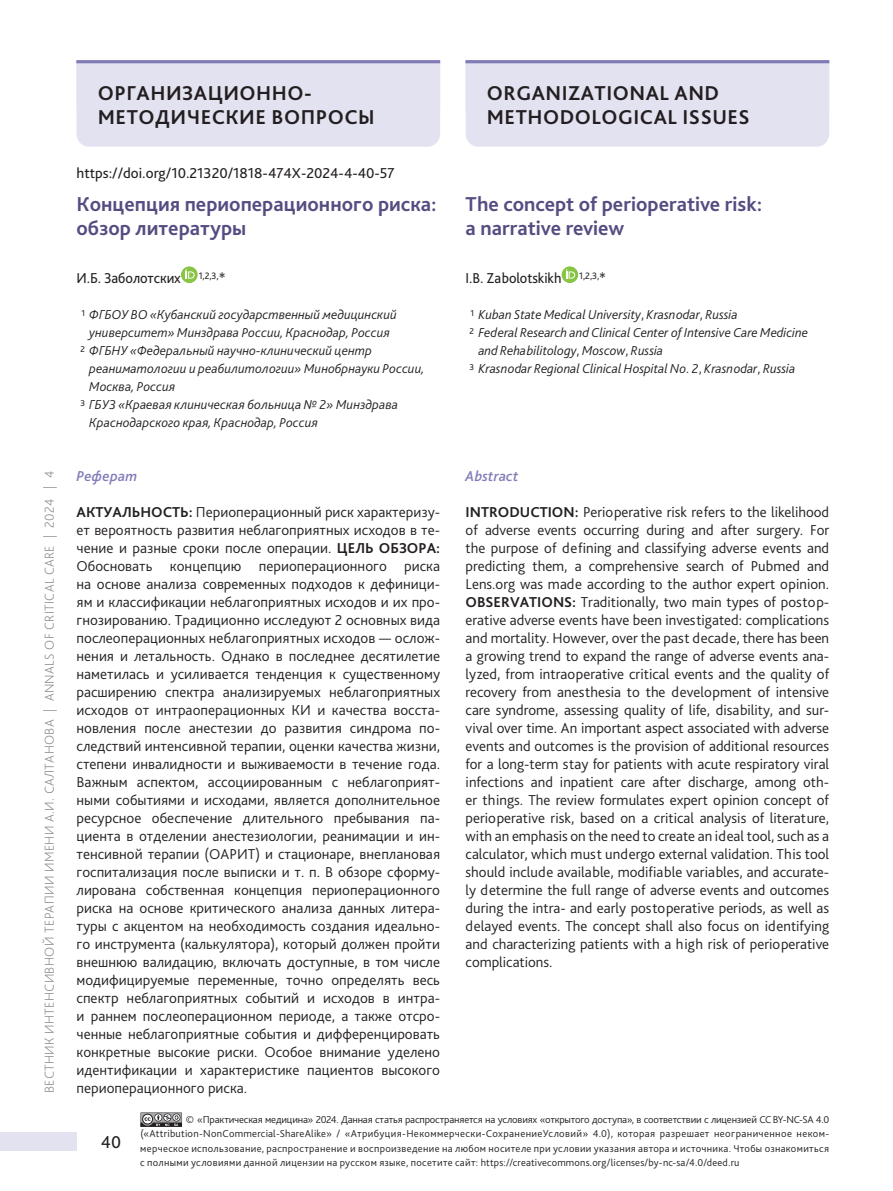
<style>
.page{position:relative;width:893px;height:1191px;background:#fff}
.page>*{position:absolute;margin:0;border:0;box-sizing:border-box;transform-origin:0 0}
.t1{font:700 21px/24px "Bliss Pro";color:#544d81}
.t2{font:700 21px/24px "Bliss Pro";letter-spacing:.025em;color:#231f20}
.t3{font:18px "Bliss Pro";color:#231f20}
.t4{font:300 15px/18px "Bliss Pro";color:#231f20;text-align:justify}
.t5{font:15px "Bliss Pro";color:#231f20}
.t6{font:15px "Bliss Pro";color:#231f20;scale:.95 1}
.t7{font:italic 500 15px "Bliss Pro";letter-spacing:.01em;color:#817cb8}
.t8{font:italic 300 13.5px "Bliss Pro";color:#231f20}
.t9{font:200 13.5px "Bliss Pro";letter-spacing:.025em;color:#808285}
.t10{font:300 10.5px/14.5px "Bliss Pro";letter-spacing:.02em;color:#231f20;text-align:justify}
.s1{font-weight:700}
.s2{font-style:normal}
</style>
<div class="page">
<div style="left:0;top:1132px;width:77px;height:18px;background:#e3e2f1"></div>
<div style="left:77px;top:63px;width:363px;height:84px;background:#e3e2f1"></div>
<div style="left:466px;top:63px;width:363px;height:84px;background:#e3e2f1"></div>
<hr style="left:77px;top:60px;width:363px;height:3px;background:#817cb8">
<hr style="left:466px;top:60px;width:363px;height:3px;background:#817cb8">
<svg style="left:181px;top:266px;width:17px;height:17px"></svg>
<svg style="left:561px;top:266px;width:17px;height:17px"></svg>
<svg style="left:140px;top:1112px;width:42px;height:14px"></svg>
<p class="t9" style="left:41px;top:1093px;width:624px;rotate:-90deg">ВЕСТНИК ИНТЕНСИВНОЙ ТЕРАПИИ ИМЕНИ А.И. САЛТАНОВА | ANNALS OF CRITICAL CARE | 2024 | 4</p>
<h1 class="t2" style="left:98px;top:80px;width:278px">ОРГАНИЗАЦИОННО-<br>МЕТОДИЧЕСКИЕ ВОПРОСЫ</h1>
<p class="t5" style="left:77px;top:164px;width:320px">https://doi.org/10.21320/1818-474X-2024-4‑40-57</p>
<h1 class="t1" style="left:77px;top:192px;width:362px">Концепция периоперационного риска: обзор литературы</h1>
<p class="t6" style="left:77px;top:269px;width:158px">И.Б. Заболотских <sup>1,2,3,</sup>*</p>
<p class="t8" style="left:81px;top:306px;width:317px"><sup>1</sup> ФГБОУ ВО «Кубанский государственный медицинский</p>
<p class="t8" style="left:89px;top:324px;width:302px">университет» Минздрава России, Краснодар, Россия</p>
<p class="t8" style="left:81px;top:342px;width:293px"><sup>2</sup> ФГБНУ «Федеральный научно-клинический центр</p>
<p class="t8" style="left:89px;top:360px;width:337px">реаниматологии и реабилитологии» Минобрнауки России,</p>
<p class="t8" style="left:89px;top:378px;width:88px">Москва, Россия</p>
<p class="t8" style="left:80px;top:396px;width:319px"><sup>3</sup> ГБУЗ «Краевая клиническая больница № 2» Минздрава</p>
<p class="t8" style="left:89px;top:414px;width:230px">Краснодарского края, Краснодар, Россия</p>
<p class="t7" style="left:77px;top:467px;width:62px">Реферат</p>
<p class="t4" style="left:77px;top:503px;width:365px"><span class="s1">АКТУАЛЬНОСТЬ:</span> Периоперационный риск характеризу&shy;ет вероятность развития неблагоприятных исходов в те&shy;чение и разные сроки после операции. <span class="s1">ЦЕЛЬ ОБЗОРА:<br></span>Обосновать концепцию периоперационного риска на основе анализа современных подходов к дефиници&shy;ям и классификации неблагоприятных исходов и их про&shy;гнозированию. Традиционно исследуют 2 основных вида послеоперационных неблагоприятных исходов — ослож&shy;нения и летальность. Однако в последнее десятилетие наметилась и усиливается тенденция к существенному расширению спектра анализируемых неблагоприятных исходов от интраоперационных КИ и качества восста&shy;новления после анестезии до развития синдрома по&shy;следствий интенсивной терапии, оценки качества жизни, степени инвалидности и выживаемости в течение года.<br>Важным аспектом, ассоциированным с неблагоприят&shy;ными событиями и исходами, является дополнительное ресурсное обеспечение длительного пребывания па&shy;циента в отделении анестезиологии, реанимации и ин&shy;тенсивной терапии (ОАРИТ) и стационаре, внеплановая госпитализация после выписки и т. п. В обзоре сформу&shy;лирована собственная концепция периоперационного риска на основе критического анализа данных литера&shy;туры с акцентом на необходимость создания идеально&shy;го инструмента (калькулятора), который должен пройти внешнюю валидацию, включать доступные, в том числе модифицируемые переменные, точно определять весь спектр неблагоприятных событий и исходов в интра&shy;и раннем послеоперационном периоде, а также отсро&shy;ченные неблагоприятные события и дифференцировать конкретные высокие риски. Особое внимание уделено идентификации и характеристике пациентов высокого периоперационного риска.</p>
<h1 class="t2" style="left:487px;top:80px;width:264px">ORGANIZATIONAL AND<br>METHODOLOGICAL ISSUES</h1>
<h1 class="t1" style="left:466px;top:192px;width:298px">The concept of perioperative risk: a narrative review</h1>
<p class="t6" style="left:466px;top:269px;width:149px">I.B. Zabolotskikh <sup>1,2,3,</sup>*</p>
<p class="t8" style="left:470px;top:306px;width:269px"><sup>1</sup> Kuban State Medical University<span class="s2">,</span> Krasnodar<span class="s2">,</span> Russia</p>
<p class="t8" style="left:470px;top:324px;width:340px"><sup>2</sup> Federal Research and Clinical Center of Intensive Care Medicine</p>
<p class="t8" style="left:478px;top:342px;width:186px">and Rehabilitology<span class="s2">,</span> Moscow<span class="s2">,</span> Russia</p>
<p class="t8" style="left:469px;top:360px;width:327px"><sup>3</sup> Krasnodar Regional Clinical Hospital No<span class="s2">.</span> 2<span class="s2">,</span> Krasnodar<span class="s2">,</span> Russia</p>
<p class="t7" style="left:466px;top:467px;width:54px">Abstract</p>
<p class="t4" style="left:466px;top:503px;width:365px"><span class="s1">INTRODUCTION:</span> Perioperative risk refers to the likelihood of adverse events occurring during and after surgery. For the purpose of defining and classifying adverse events and predicting them, a comprehensive search of Pubmed and Lens.org was made according to the author expert opinion.<br><span class="s1">OBSERVATIONS:</span> Traditionally, two main types of postop&shy;erative adverse events have been investigated: complications and mortality. However, over the past decade, there has been a growing trend to expand the range of adverse events ana&shy;lyzed, from intraoperative critical events and the quality of recovery from anesthesia to the development of intensive care syndrome, assessing quality of life, disability, and sur&shy;vival over time. An important aspect associated with adverse events and outcomes is the provision of additional resources for a long-term stay for patients with acute respiratory viral infections and inpatient care after discharge, among oth&shy;er things. The review formulates expert opinion concept of perioperative risk, based on a critical analysis of literature, with an emphasis on the need to create an ideal tool, such as a calculator, which must undergo external validation. This tool should include available, modifiable variables, and accurate&shy;ly determine the full range of adverse events and outcomes during the intra- and early postoperative periods, as well as delayed events. The concept shall also focus on identifying and characterizing patients with a high risk of perioperative complications.</p>
<p class="t3" style="left:101px;top:1131px;width:22px">40</p>
<p class="t10" style="left:140px;top:1111px;width:690px;text-indent:46px">© «Практическая медицина» 2024. Данная статья распространяется на условиях «открытого доступа», в соответствии с лицензией CCBY-NC-SA 4.0 («Attribution-NonCommercial-ShareAlike» / «Атрибуция-Некоммерчески-СохранениеУсловий» 4.0), которая разрешает неограниченное неком&shy;мерческое использование, распространение и воспроизведение на любом носителе при условии указания автора и источника. Чтобы ознакомиться с полными условиями данной лицензии на русском языке, посетите сайт: https://creativecommons.org/licenses/by-nc-sa/4.0/deed.ru</p>
</div>
